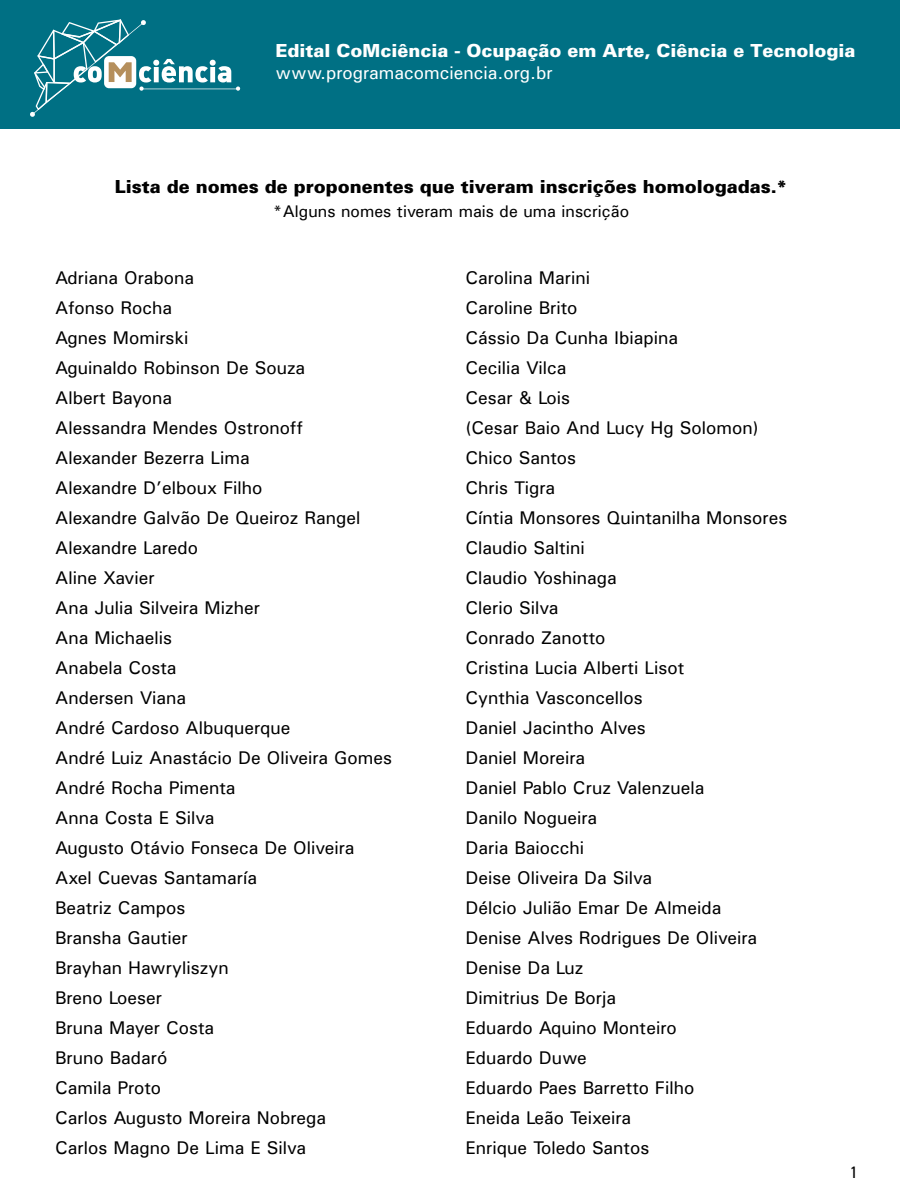
<style>
.page{position:relative;width:900px;height:1200px;background:#fff}
.page>*{position:absolute;margin:0;border:0;box-sizing:border-box;transform-origin:0 0}
.t1{font:18px/30px "Univers";color:#000}
.t2{font:900 18px "Univers";color:#000}
.t3{font:900 18px "Univers";color:#fff}
.t4{font:18px "Univers";color:#fff}
.t5{font:16.5px "Univers";color:#000}
.t6{font:condensed 16.5px "Univers";color:#000}
</style>
<div class="page">
<div style="left:0;top:0;width:900px;height:129px;background:#007084"></div>
<svg style="left:30px;top:19px;width:210px;height:98px"></svg>
<p class="t3" style="left:275px;top:39px;width:581px">Edital CoMciência - Ocupação em Arte, Ciência e Tecnologia</p>
<p class="t4" style="left:275px;top:61px;width:279px">www.programacomciencia.org.br</p>
<p class="t2" style="left:115px;top:175px;width:674px">Lista de nomes de proponentes que tiveram inscrições homologadas.*</p>
<p class="t5" style="left:272px;top:201px;width:358px">*Alguns nomes tiveram mais de uma inscrição</p>
<p class="t1" style="left:55px;top:262px;width:338px">Adriana Orabona<br>Afonso Rocha<br>Agnes Momirski<br>Aguinaldo Robinson De Souza<br>Albert Bayona<br>Alessandra Mendes Ostronoff<br>Alexander Bezerra Lima<br>Alexandre D’elboux Filho<br>Alexandre Galvão De Queiroz Rangel<br>Alexandre Laredo<br>Aline Xavier<br>Ana Julia Silveira Mizher<br>Ana Michaelis<br>Anabela Costa<br>Andersen Viana<br>André Cardoso Albuquerque<br>André Luiz Anastácio De Oliveira Gomes<br>André Rocha Pimenta<br>Anna Costa E Silva<br>Augusto Otávio Fonseca De Oliveira<br>Axel Cuevas Santamaría<br>Beatriz Campos<br>Bransha Gautier<br>Brayhan Hawryliszyn<br>Breno Loeser<br>Bruna Mayer Costa<br>Bruno Badaró<br>Camila Proto<br>Carlos Augusto Moreira Nobrega<br>Carlos Magno De Lima E Silva</p>
<p class="t1" style="left:465px;top:263px;width:323px">Carolina Marini<br>Caroline Brito<br>Cássio Da Cunha Ibiapina<br>Cecilia Vilca<br>Cesar &amp; Lois<br>(Cesar Baio And Lucy Hg Solomon)<br>Chico Santos<br>Chris Tigra<br>Cíntia Monsores Quintanilha Monsores<br>Claudio Saltini<br>Claudio Yoshinaga<br>Clerio Silva<br>Conrado Zanotto<br>Cristina Lucia Alberti Lisot<br>Cynthia Vasconcellos<br>Daniel Jacintho Alves<br>Daniel Moreira<br>Daniel Pablo Cruz Valenzuela<br>Danilo Nogueira<br>Daria Baiocchi<br>Deise Oliveira Da Silva<br>Délcio Julião Emar De Almeida<br>Denise Alves Rodrigues De Oliveira<br>Denise Da Luz<br>Dimitrius De Borja<br>Eduardo Aquino Monteiro<br>Eduardo Duwe<br>Eduardo Paes Barretto Filho<br>Eneida Leão Teixeira<br>Enrique Toledo Santos</p>
<p class="t6" style="left:850px;top:1162px;width:9px">1</p>
</div>
